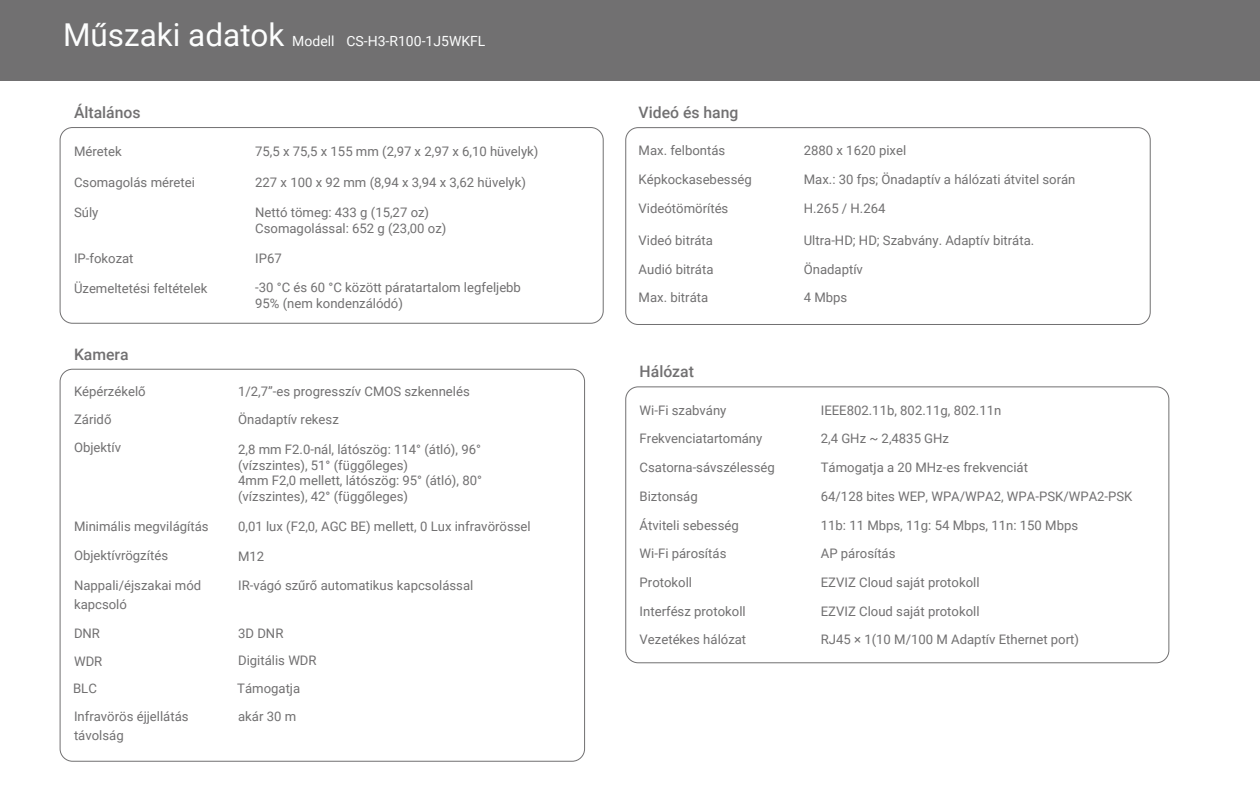
<style>
.page{position:relative;width:1260px;height:788px;background:#fff}
.page>*{position:absolute;margin:0;border:0;box-sizing:border-box;transform-origin:0 0}
.t1{font:31.5px "Roboto";color:#fcfdfd}
.t2{font:500 15.75px "Roboto";color:#717071}
.t3{font:14px "Roboto";color:#fcfdfd}
.t4{font:13.12px/15.8px "Roboto";color:#717071}
</style>
<div class="page">
<div style="left:0;top:0;width:1260px;height:80px;background:#717071"></div>
<div style="left:625px;top:386px;width:544px;height:277px;border:1px solid #717071;border-radius:12px"></div>
<div style="left:60px;top:127px;width:544px;height:196px;border:1px solid #717071;border-radius:12px"></div>
<div style="left:625px;top:127px;width:526px;height:198px;border:1px solid #717071;border-radius:12px"></div>
<h1 class="t1" style="left:63px;top:13px;width:223px">Műszaki adatok</h1>
<p class="t3" style="left:292px;top:31px;width:195px">Modell CS-H3-R100-1J5WKFL</p>
<p class="t2" style="left:74px;top:101px;width:68px">Általános</p>
<p class="t4" style="left:74px;top:143px;width:49px">Méretek</p>
<p class="t4" style="left:255px;top:143px;width:285px">75,5 x 75,5 x 155 mm (2,97 x 2,97 x 6,10 hüvelyk)</p>
<p class="t4" style="left:74px;top:173px;width:122px">Csomagolás méretei</p>
<p class="t4" style="left:255px;top:173px;width:272px">227 x 100 x 92 mm (8,94 x 3,94 x 3,62 hüvelyk)</p>
<p class="t4" style="left:74px;top:204px;width:26px">Súly</p>
<p class="t4" style="left:255px;top:204px;width:193px">Nettó tömeg: 433 g (15,27 oz)<br>Csomagolással: 652 g (23,00 oz)</p>
<p class="t4" style="left:74px;top:250px;width:61px">IP-fokozat</p>
<p class="t4" style="left:255px;top:250px;width:28px">IP67</p>
<p class="t4" style="left:74px;top:280px;width:135px">Üzemeltetési feltételek</p>
<p class="t4" style="left:255px;top:279px;width:267px">-30 °C és 60 °C között páratartalom legfeljebb<br>95% (nem kondenzálódó)</p>
<p class="t2" style="left:74px;top:343px;width:56px">Kamera</p>
<p class="t4" style="left:74px;top:382px;width:73px">Képérzékelő</p>
<p class="t4" style="left:238px;top:382px;width:233px">1/2,7”-es progresszív CMOS szkennelés</p>
<p class="t4" style="left:74px;top:411px;width:39px">Záridő</p>
<p class="t4" style="left:238px;top:411px;width:102px">Önadaptív rekesz</p>
<p class="t4" style="left:74px;top:439px;width:49px">Objektív</p>
<p class="t4" style="left:238px;top:440px;width:245px">2,8 mm F2.0-nál, látószög: 114° (átló), 96° (vízszintes), 51° (függőleges)<br>4mm F2,0 mellett, látószög: 95° (átló), 80° (vízszintes), 42° (függőleges)</p>
<p class="t4" style="left:74px;top:518px;width:136px">Minimális megvilágítás</p>
<p class="t4" style="left:238px;top:518px;width:294px">0,01 lux (F2,0, AGC BE) mellett, 0 Lux infravörössel</p>
<p class="t4" style="left:74px;top:547px;width:96px">Objektívrögzítés</p>
<p class="t4" style="left:238px;top:547px;width:28px">M12</p>
<p class="t4" style="left:74px;top:574px;width:129px;line-height:19.2px">Nappali/éjszakai mód kapcsoló</p>
<p class="t4" style="left:238px;top:576px;width:237px">IR-vágó szűrő automatikus kapcsolással</p>
<p class="t4" style="left:74px;top:618px;width:30px;line-height:28.3px">DNR<br>WDR</p>
<p class="t4" style="left:238px;top:624px;width:47px">3D DNR</p>
<p class="t4" style="left:238px;top:651px;width:80px">Digitális WDR</p>
<p class="t4" style="left:73px;top:679px;width:25px">BLC</p>
<p class="t4" style="left:237px;top:679px;width:65px">Támogatja</p>
<p class="t4" style="left:74px;top:706px;width:116px;line-height:19.2px">Infravörös éjjellátás távolság</p>
<p class="t4" style="left:238px;top:708px;width:60px">akár 30 m</p>
<p class="t2" style="left:639px;top:102px;width:101px">Videó és hang</p>
<p class="t4" style="left:639px;top:142px;width:88px">Max. felbontás</p>
<p class="t4" style="left:804px;top:142px;width:104px">2880 x 1620 pixel</p>
<p class="t4" style="left:639px;top:171px;width:115px">Képkockasebesség</p>
<p class="t4" style="left:804px;top:171px;width:273px">Max.: 30 fps; Önadaptív a hálózati átvitel során</p>
<p class="t4" style="left:639px;top:200px;width:91px">Videótömörítés</p>
<p class="t4" style="left:804px;top:200px;width:83px">H.265 / H.264</p>
<p class="t4" style="left:639px;top:231px;width:76px">Videó bitráta</p>
<p class="t4" style="left:804px;top:231px;width:232px">Ultra-HD; HD; Szabvány. Adaptív bitráta.</p>
<p class="t4" style="left:639px;top:260px;width:76px">Audió bitráta</p>
<p class="t4" style="left:804px;top:260px;width:61px">Önadaptív</p>
<p class="t4" style="left:639px;top:289px;width:71px">Max. bitráta</p>
<p class="t4" style="left:804px;top:289px;width:45px">4 Mbps</p>
<p class="t2" style="left:640px;top:360px;width:56px">Hálózat</p>
<p class="t4" style="left:640px;top:402px;width:88px">Wi-Fi szabvány</p>
<p class="t4" style="left:821px;top:402px;width:182px">IEEE802.11b, 802.11g, 802.11n</p>
<p class="t4" style="left:640px;top:430px;width:124px">Frekvenciatartomány</p>
<p class="t4" style="left:821px;top:430px;width:130px">2,4 GHz ~ 2,4835 GHz</p>
<p class="t4" style="left:640px;top:459px;width:137px">Csatorna-sávszélesség</p>
<p class="t4" style="left:821px;top:459px;width:209px">Támogatja a 20 MHz-es frekvenciát</p>
<p class="t4" style="left:640px;top:488px;width:60px">Biztonság</p>
<p class="t4" style="left:821px;top:488px;width:313px">64/128 bites WEP, WPA/WPA2, WPA-PSK/WPA2-PSK</p>
<p class="t4" style="left:640px;top:510px;width:101px;line-height:28.1px">Átviteli sebesség<br>Wi-Fi párosítás</p>
<p class="t4" style="left:821px;top:510px;width:259px;line-height:28.1px">11b: 11 Mbps, 11g: 54 Mbps, 11n: 150 Mbps<br>AP párosítás</p>
<p class="t4" style="left:640px;top:573px;width:54px">Protokoll</p>
<p class="t4" style="left:821px;top:573px;width:160px">EZVIZ Cloud saját protokoll</p>
<p class="t4" style="left:640px;top:602px;width:108px">Interfész protokoll</p>
<p class="t4" style="left:821px;top:602px;width:160px">EZVIZ Cloud saját protokoll</p>
<p class="t4" style="left:640px;top:631px;width:108px">Vezetékes hálózat</p>
<p class="t4" style="left:821px;top:631px;width:260px">RJ45 × 1(10 M/100 M Adaptív Ethernet port)</p>
</div>
